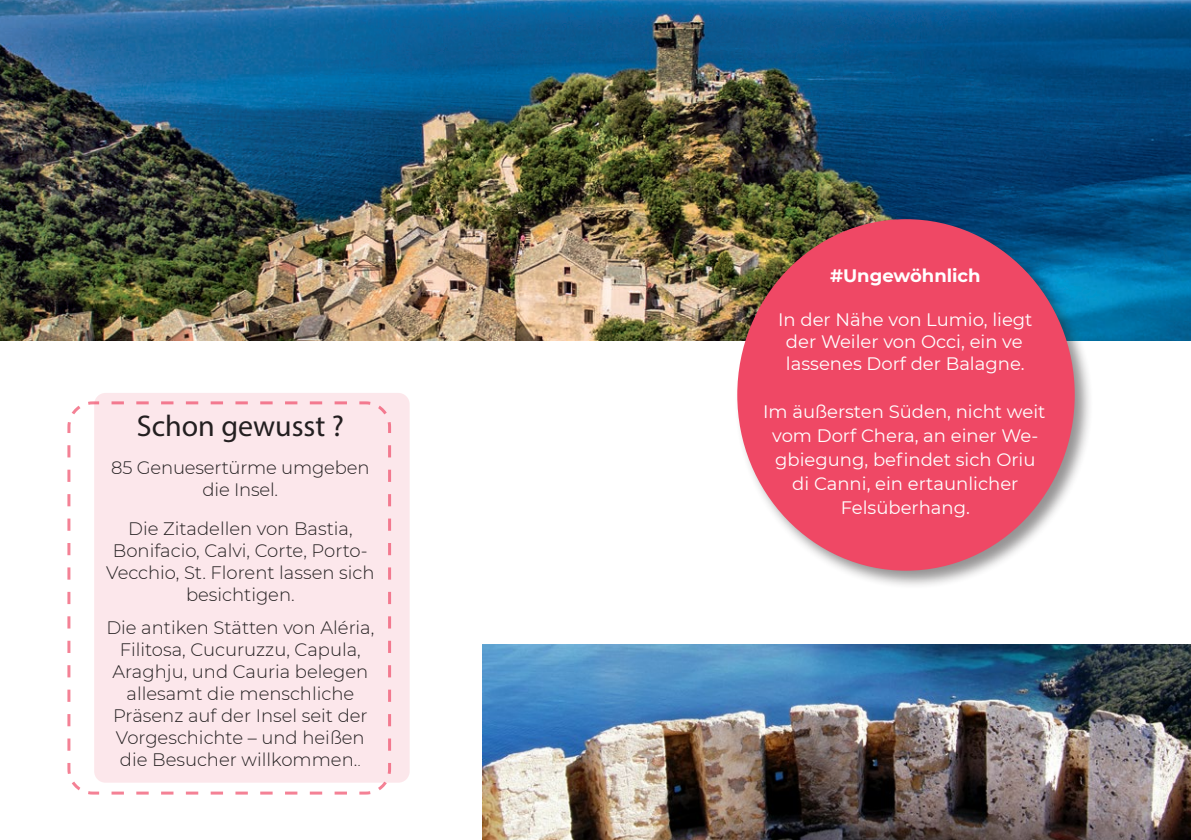
<style>
.page{position:relative;width:1191px;height:840px;background:#fff}
.page>*{position:absolute;margin:0;border:0;box-sizing:border-box;transform-origin:0 0}
.t1{font:30px "Myriad Pro";color:#231f20}
.t2{font:300 18px/22px "Montserrat";color:#231f20;text-align:center}
.t3{font:18px/24px "Montserrat";color:#fff;text-align:center}
.t4{font:700 18px "Montserrat";color:#fff}
.s1{font-weight:200}
</style>
<div class="page">
<img style="left:0;top:0;width:1191px;height:340px">
<div style="left:94px;top:392px;width:316px;height:390px;background:#fce7eb;border-radius:11px"></div>
<svg style="left:67px;top:400px;width:325px;height:395px"></svg>
<img style="left:482px;top:644px;width:709px;height:195px">
<div style="left:735px;top:216px;width:358px;height:373px;background:#231f20;opacity:.48"></div>
<div style="left:737px;top:219px;width:337px;height:351px;background:#ef4865;border-radius:50%"></div>
<h1 class="t1" style="left:137px;top:407px;width:209px">Schon gewusst ?</h1>
<p class="t2" style="left:111px;top:456px;width:260px">85 Genuesertürme umgeben die Insel.</p>
<p class="t2" style="left:106px;top:516px;width:270px">Die Zitadellen von Bastia,<br>Bonifacio, Calvi, Corte, Porto-<br>Vecchio, St. Florent lassen sich besichtigen.</p>
<p class="t2" style="left:106px;top:616px;width:269px">Die antiken Stätten von Aléria,<br>Filitosa, Cucuruzzu, Capula,<br>Araghju, und Cauria belegen allesamt die menschliche<br>Präsenz auf der Insel seit der<br>Vorgeschichte – und heißen die Besucher willkommen.<span class="s1">.</span></p>
<p class="t4" style="left:830px;top:262px;width:152px">#Ungewöhnlich</p>
<p class="t3" style="left:778px;top:307px;width:256px;line-height:22px">In der Nähe von Lumio, liegt der Weiler von Occi, ein ve lassenes Dorf der Balagne.</p>
<p class="t3" style="left:763px;top:398px;width:284px">Im äußersten Süden, nicht weit vom Dorf Chera, an einer We&shy;gbiegung, befindet sich Oriu<br>di Canni, ein ertaunlicher<br>Felsüberhang.</p>
</div>
